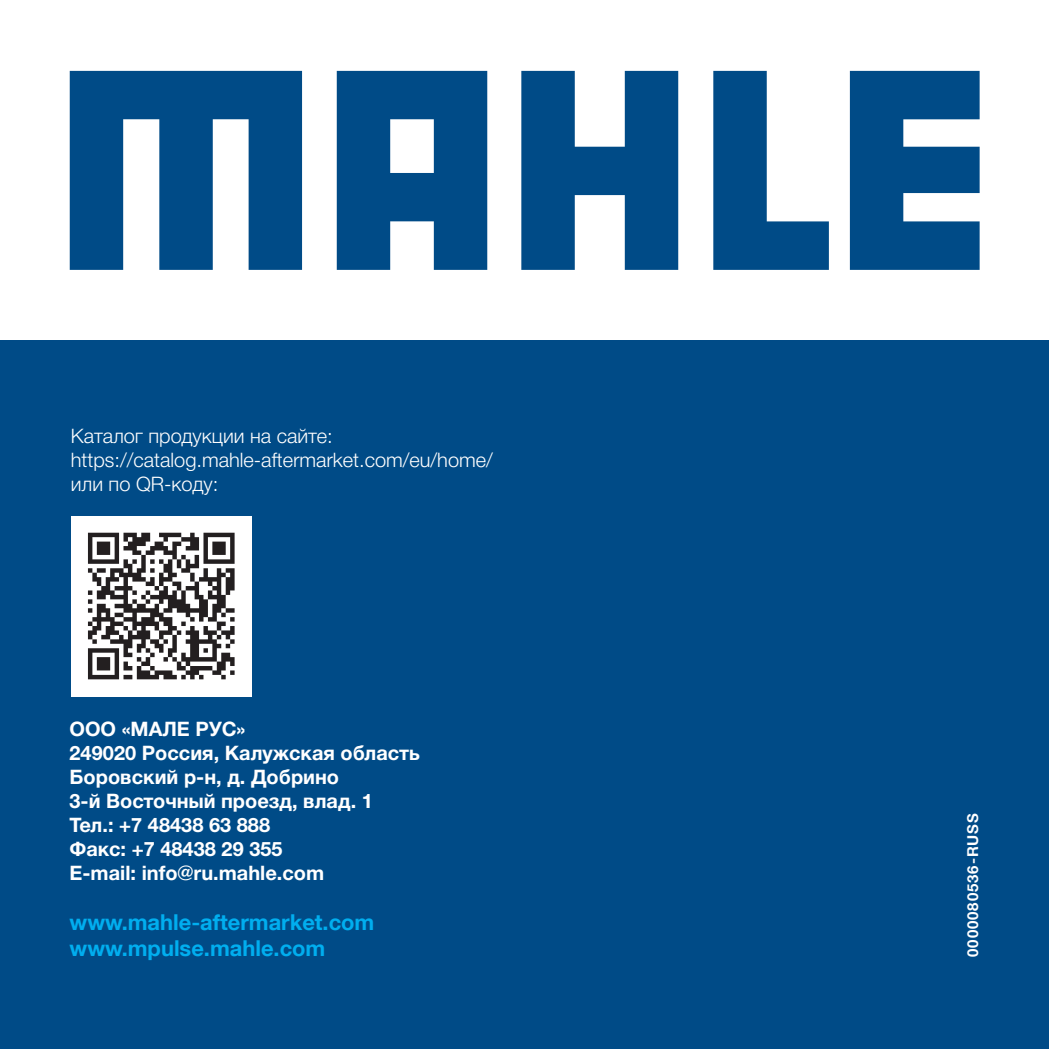
<style>
.page{position:relative;width:1049px;height:1049px;background:#fff}
.page>*{position:absolute;margin:0;border:0;box-sizing:border-box;transform-origin:0 0}
.t1{font:700 22px/26.2px "Helvetica Neue LT Com";color:#00aeef}
.t2{font:700 20px/24px "Helvetica Neue Cyr";color:#fff}
.t3{font:300 20px/24px "Helvetica Neue Cyr";color:#fff}
.t4{font:700 15px "Helvetica Neue LT Com";letter-spacing:.06em;color:#fff}
</style>
<div class="page">
<div style="left:0;top:341px;width:1049px;height:708px;background:#004b87"></div>
<svg style="left:70px;top:71px;width:232px;height:199px;fill:#004b87"></svg>
<svg style="left:521px;top:71px;width:157px;height:199px"></svg>
<svg style="left:713px;top:71px;width:116px;height:199px"></svg>
<svg style="left:850px;top:71px;width:129px;height:199px"></svg>
<svg style="left:337px;top:71px;width:150px;height:199px;background:#266598"></svg>
<div style="left:71px;top:516px;width:181px;height:180px;background:#fff"></div>
<svg style="left:88px;top:533px;width:147px;height:146px"></svg>
<p class="t3" style="left:71px;top:424px;width:423px">Каталог продукции на сайте: https://catalog.mahle-aftermarket.com/eu/home/ или по QR-коду:</p>
<p class="t2" style="left:70px;top:717px;width:352px">ООО «МАЛЕ РУС»<br>249020 Россия, Калужская область<br>Боровский р-н, д. Добрино<br>3-й Восточный проезд, влад. 1<br>Тел.: +7 48438 63 888<br>Факс: +7 48438 29 355<br>E-mail: info@ru.mahle.com</p>
<p class="t1" style="left:70px;top:908px;width:306px">www.mahle-aftermarket.com www.mpulse.mahle.com</p>
<p class="t4" style="left:963px;top:957px;width:145px;rotate:-90deg">0000080536-RUSS</p>
</div>
